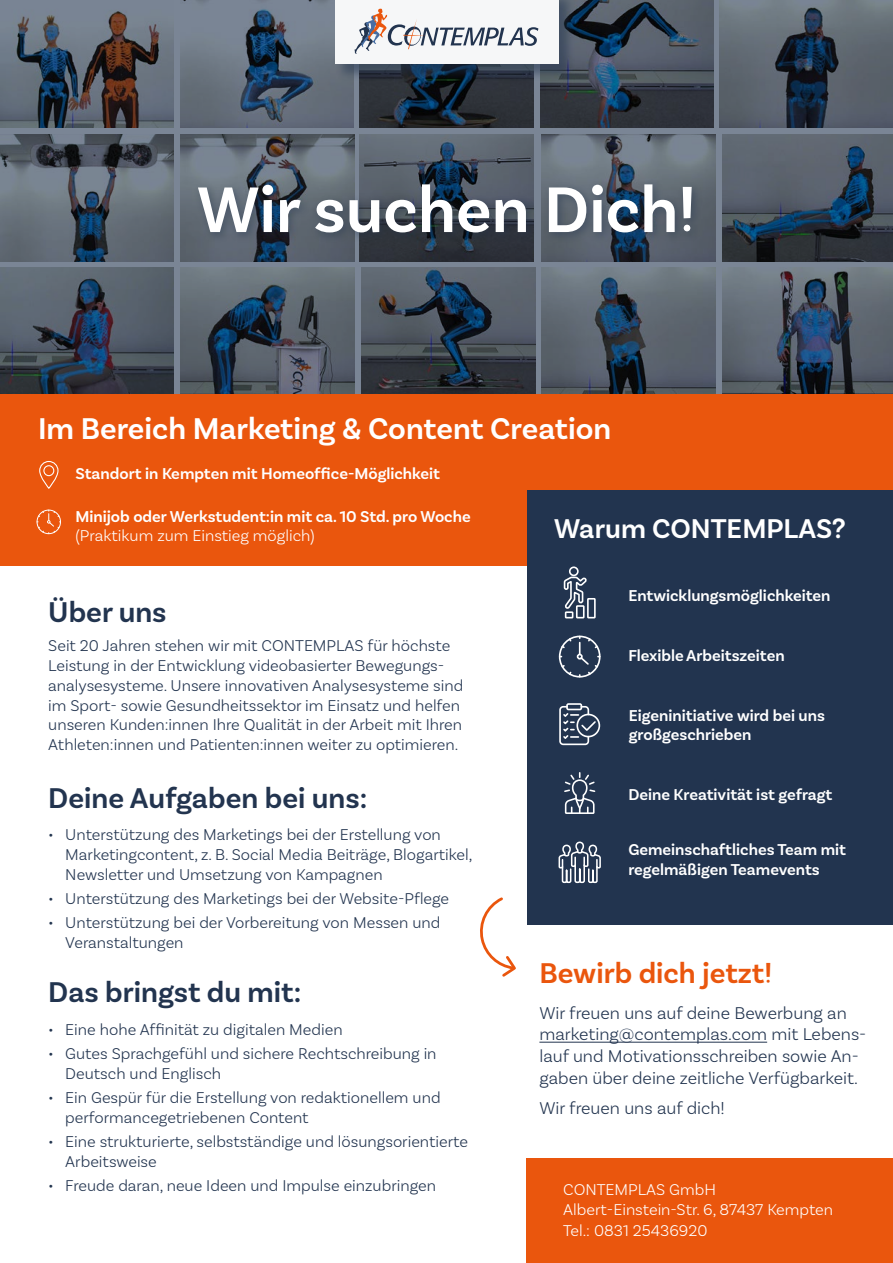
<style>
.page{position:relative;width:893px;height:1263px;background:#fff}
.page>*{position:absolute;margin:0;border:0;box-sizing:border-box;transform-origin:0 0}
.t1{font:600 67.5px "Basic Sans";color:#fff}
.t2{font:600 31.5px "Basic Sans";color:#fff}
.t3{font:600 30px "Basic Sans";color:#22344f}
.t4{font:600 30px "Basic Sans";color:#ea560d}
.t5{font:600 28.5px "Basic Sans";color:#fff}
.t6{font:300 18px/21.6px "Basic Sans";color:#22344f}
.t7{font:300 16.5px/19.8px "Basic Sans";color:#22344f}
.t8{font:600 16.5px/19.8px "Basic Sans";color:#fff}
.t9{font:300 16.5px "Basic Sans";color:#fff}
</style>
<div class="page">
<svg style="left:0;top:0;width:893px;height:394px"></svg>
<div style="left:193px;top:179px;width:510px;height:65px;background:#22344f;opacity:.45"></div>
<div style="left:527px;top:1158px;width:366px;height:105px;background:#ea560d"></div>
<div style="left:0;top:394px;width:893px;height:172px;background:#ea560d"></div>
<div style="left:527px;top:490px;width:366px;height:435px;background:#22344f"></div>
<svg style="left:564px;top:773px;width:32px;height:41px"></svg>
<svg style="left:558px;top:841px;width:43px;height:42px"></svg>
<svg style="left:39px;top:461px;width:20px;height:28px"></svg>
<svg style="left:37px;top:510px;width:24px;height:24px"></svg>
<div style="left:559px;top:636px;width:42px;height:41px;border:2px solid #fff;border-radius:50%"></div>
<svg style="left:560px;top:636px;width:40px;height:41px"></svg>
<div style="left:566px;top:703px;width:16px;height:7px;border:2px solid #fff"></div>
<div style="left:576px;top:714px;width:24px;height:23px;border:2px solid #fff;border-radius:50%"></div>
<svg style="left:559px;top:705px;width:38px;height:41px"></svg>
<hr style="left:539px;top:1042px;width:228px;height:1px;background:#22344f">
<svg style="left:480px;top:897px;width:36px;height:80px"></svg>
<div style="left:335px;top:0;width:241px;height:81px;background:#22344f;opacity:.5"></div>
<div style="left:335px;top:0;width:223px;height:64px;background:#f6f7f8"></div>
<svg style="left:355px;top:9px;width:183px;height:45px"></svg>
<div style="left:565px;top:611px;width:8px;height:7px;border:2px solid #fff"></div>
<div style="left:576px;top:605px;width:9px;height:13px;border:2px solid #fff"></div>
<div style="left:587px;top:598px;width:9px;height:20px;border:2px solid #fff"></div>
<svg style="left:563px;top:575px;width:25px;height:35px"></svg>
<div style="left:569px;top:566px;width:10px;height:10px;border:2px solid #fff;border-radius:50%"></div>
<p class="t1" style="left:197px;top:169px;width:500px">Wir suchen Dich!</p>
<p class="t2" style="left:38px;top:409px;width:575px">Im Bereich Marketing &amp; Content Creation</p>
<p class="t8" style="left:75px;top:464px;width:366px">Standort in Kempten mit Homeoffice-Möglichkeit</p>
<p class="t8" style="left:75px;top:506px;width:397px">Minijob oder Werkstudent:in mit ca. 10 Std. pro Woche</p>
<p class="t9" style="left:75px;top:526px;width:241px">(Praktikum zum Einstieg möglich)</p>
<p class="t3" style="left:48px;top:594px;width:120px">Über uns</p>
<p class="t7" style="left:48px;top:635px;width:416px">Seit 20 Jahren stehen wir mit CONTEMPLAS für höchste Leistung in der Entwicklung videobasierter Bewegungs&shy;analysesysteme. Unsere innovativen Analysesysteme sind im Sport- sowie Gesundheitssektor im Einsatz und helfen unseren Kunden:innen Ihre Qualität in der Arbeit mit Ihren Athleten:innen und Patienten:innen weiter zu optimieren.</p>
<p class="t3" style="left:48px;top:780px;width:320px">Deine Aufgaben bei uns:</p>
<p class="t7" style="left:65px;top:824px;width:409px;text-indent:-17px">• Unterstützung des Marketings bei der Erstellung von<br>Marketingcontent, z. B. Social Media Beiträge, Blogartikel,<br>Newsletter und Umsetzung von Kampagnen</p>
<p class="t7" style="left:48px;top:888px;width:402px">• Unterstützung des Marketings bei der Website-Pflege</p>
<p class="t7" style="left:65px;top:912px;width:377px;text-indent:-17px">• Unterstützung bei der Vorbereitung von Messen und<br>Veranstaltungen</p>
<p class="t3" style="left:48px;top:974px;width:254px">Das bringst du mit:</p>
<p class="t7" style="left:48px;top:1019px;width:296px">• Eine hohe Affinität zu digitalen Medien</p>
<p class="t7" style="left:65px;top:1043px;width:373px;text-indent:-17px">• Gutes Sprachgefühl und sichere Rechtschreibung in<br>Deutsch und Englisch</p>
<p class="t7" style="left:65px;top:1087px;width:377px;text-indent:-17px">• Ein Gespür für die Erstellung von redaktionellem und performancegetriebenen Content</p>
<p class="t7" style="left:65px;top:1131px;width:404px;text-indent:-17px">• Eine strukturierte, selbstständige und lösungsorientierte<br>Arbeitsweise</p>
<p class="t7" style="left:48px;top:1175px;width:389px">• Freude daran, neue Ideen und Impulse einzubringen</p>
<p class="t5" style="left:554px;top:512px;width:293px">Warum CONTEMPLAS?</p>
<p class="t8" style="left:628px;top:586px;width:204px">Entwicklungsmöglichkeiten</p>
<p class="t8" style="left:628px;top:646px;width:158px">Flexible Arbeitszeiten</p>
<p class="t8" style="left:629px;top:705px;width:198px">Eigeninitiative wird bei uns großgeschrieben</p>
<p class="t8" style="left:628px;top:784px;width:206px">Deine Kreativität ist gefragt</p>
<p class="t8" style="left:628px;top:840px;width:219px">Gemeinschaftliches Team mit regelmäßigen Teamevents</p>
<p class="t4" style="left:539px;top:955px;width:234px">Bewirb dich jetzt!</p>
<p class="t6" style="left:539px;top:1002px;width:328px">Wir freuen uns auf deine Bewerbung an marketing@contemplas.com mit Lebens&shy;lauf und Motivationsschreiben sowie An&shy;gaben über deine zeitliche Verfügbarkeit.</p>
<p class="t6" style="left:539px;top:1097px;width:187px">Wir freuen uns auf dich!</p>
<p class="t9" style="left:563px;top:1179px;width:154px">CONTEMPLAS GmbH</p>
<p class="t9" style="left:563px;top:1199px;width:271px">Albert-Einstein-Str. 6, 87437 Kempten</p>
<p class="t9" style="left:563px;top:1221px;width:146px">Tel.: 0831 25436920</p>
</div>
